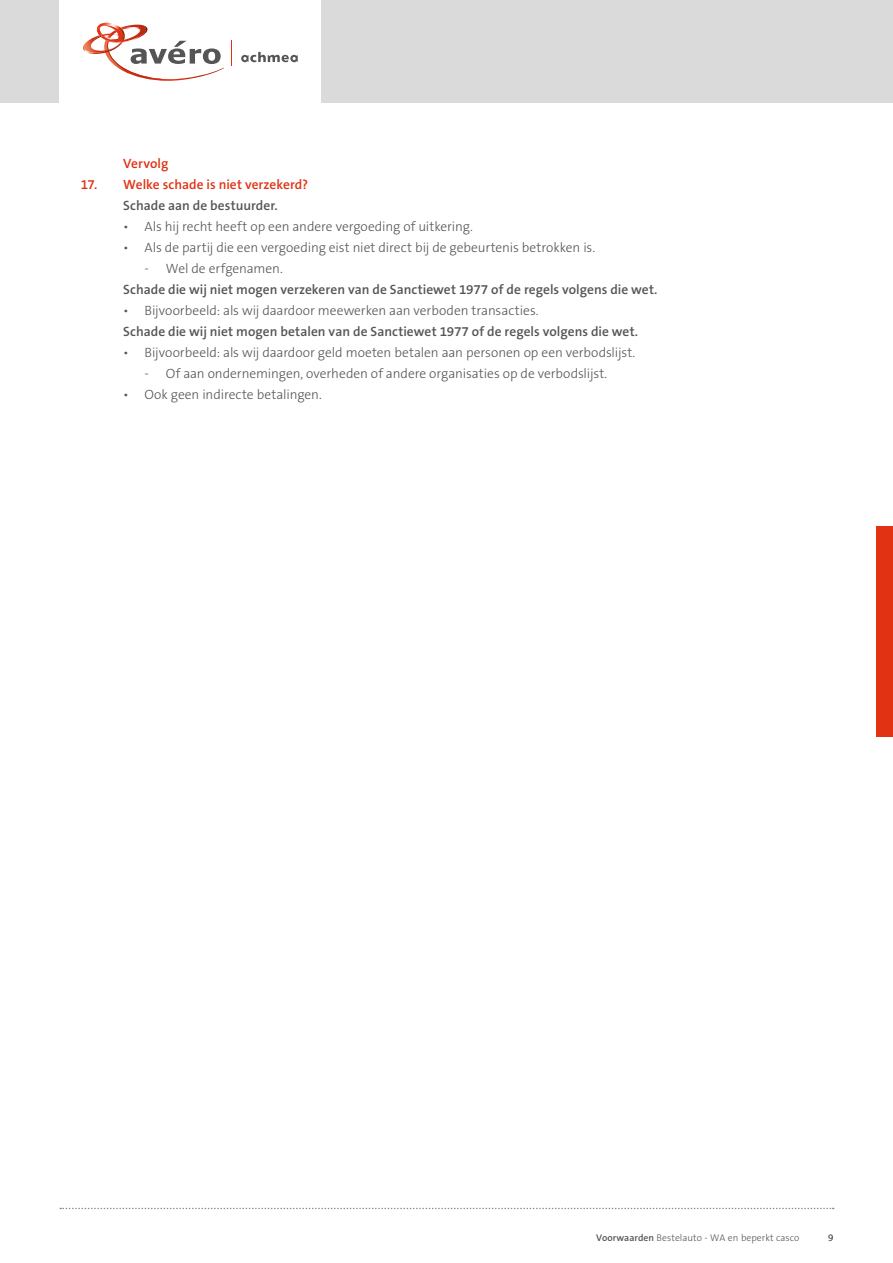
<style>
.page{position:relative;width:893px;height:1263px;background:#fff}
.page>*{position:absolute;margin:0;border:0;box-sizing:border-box;transform-origin:0 0}
.t1{font:300 13.5px "The Sans B3";letter-spacing:-.005em;color:#555}
.t2{font:600 13.5px "The Sans B6";color:#555}
.t3{font:600 13.5px "The Sans B6";color:#e13214}
.t4{font:300 9.75px "The Sans B3";letter-spacing:.005em;color:#555}
.s1{font-family:"The Sans B6";font-weight:600}
</style>
<div class="page">
<div style="left:0;top:0;width:893px;height:103px;background:#dadada"></div>
<div style="left:60px;top:0;width:261px;height:103px;background:#fff"></div>
<svg style="left:241px;top:52px;width:57px;height:10px"></svg>
<svg style="left:83px;top:22px;width:141px;height:59px"></svg>
<svg style="left:231px;top:41px;width:1px;height:25px"></svg>
<svg style="left:60px;top:1208px;width:774px;height:1px"></svg>
<div style="left:876px;top:526px;width:17px;height:211px;background:#e13214"></div>
<p class="t3" style="left:123px;top:156px;width:47px">Vervolg</p>
<p class="t3" style="left:81px;top:177px;width:229px">17. Welke schade is niet verzekerd?</p>
<p class="t2" style="left:123px;top:198px;width:156px">Schade aan de bestuurder.</p>
<p class="t1" style="left:123px;top:220px;width:351px">• Als hij recht heeft op een andere vergoeding of uitkering.</p>
<p class="t1" style="left:123px;top:241px;width:473px">• Als de partij die een vergoeding eist niet direct bij de gebeurtenis betrokken is.</p>
<p class="t1" style="left:145px;top:262px;width:140px">- Wel de erfgenamen.</p>
<p class="t2" style="left:123px;top:282px;width:536px">Schade die wij niet mogen verzekeren van de Sanctiewet 1977 of de regels volgens die wet.</p>
<p class="t1" style="left:123px;top:304px;width:417px">• Bijvoorbeeld: als wij daardoor meewerken aan verboden transacties.</p>
<p class="t2" style="left:123px;top:324px;width:516px">Schade die wij niet mogen betalen van de Sanctiewet 1977 of de regels volgens die wet.</p>
<p class="t1" style="left:123px;top:346px;width:514px">• Bijvoorbeeld: als wij daardoor geld moeten betalen aan personen op een verbodslijst.</p>
<p class="t1" style="left:145px;top:367px;width:464px">- Of aan ondernemingen, overheden of andere organisaties op de verbodslijst.</p>
<p class="t1" style="left:123px;top:388px;width:200px">• Ook geen indirecte betalingen.</p>
<p class="t4" style="left:596px;top:1233px;width:205px"><span class="s1">Voorwaarden</span> Bestelauto - WA en beperkt casco</p>
<p class="t4" style="left:828px;top:1233px;width:7px">9</p>
</div>
